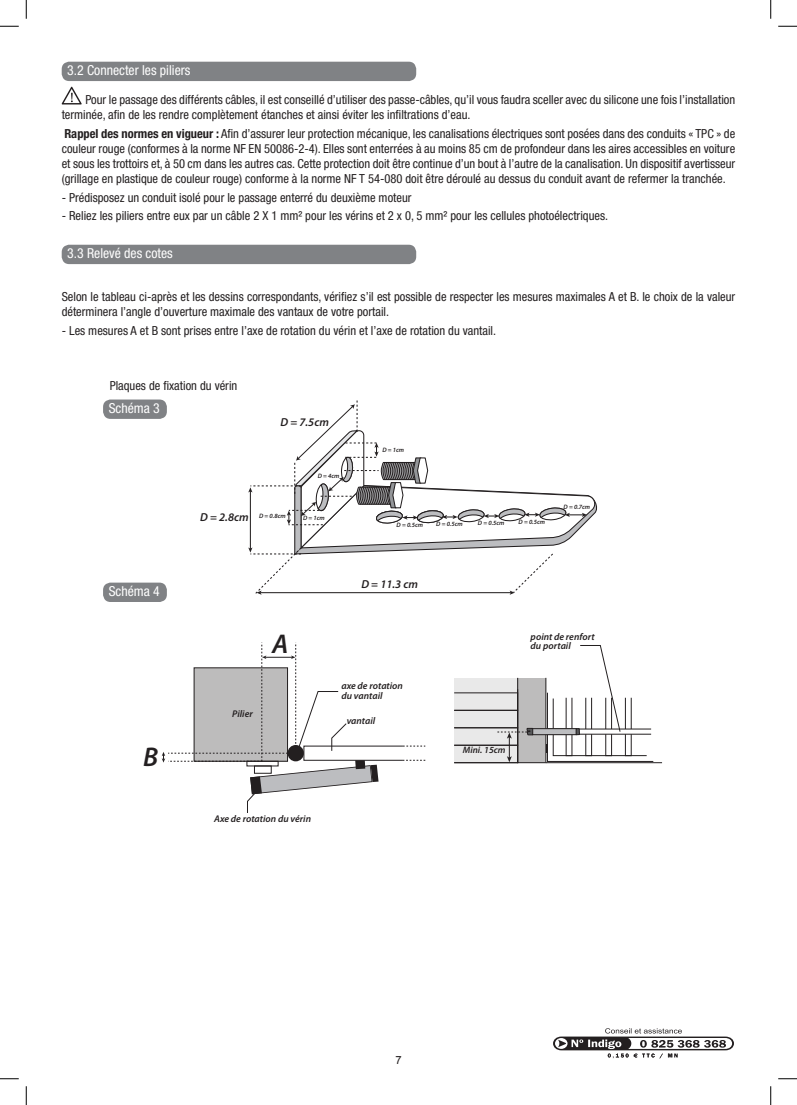
<style>
.page{position:relative;width:797px;height:1105px;background:#fff}
.page>*{position:absolute;margin:0;border:0;box-sizing:border-box;transform-origin:0 0}
.t1{font:italic 600 27.12px "Myriad Pro";color:#231f20}
.t2{font:condensed 13.75px "Helvetica Neue LT Pro";color:#fff}
.t3{font:condensed 12.5px/15px "Helvetica Neue LT Pro";color:#231f20}
.t4{font:italic 600 11.62px "Myriad Pro";color:#231f20}
.t5{font:11.25px "Arial";color:#231f20}
.t6{font:italic 600 9.75px/9.8px "Myriad Pro";color:#231f20}
.t7{font:italic 600 9.38px "Myriad Pro";color:#231f20}
.t8{font:italic 600 6.38px "Myriad Pro";color:#231f20}
.s1{font-weight:700}
</style>
<div class="page">
<svg style="left:553px;top:1028px;width:181px;height:30px"></svg>
<div style="left:62px;top:62px;width:354px;height:19px;background:#808285;border-radius:8px"></div>
<svg style="left:62px;top:87px;width:20px;height:17px"></svg>
<div style="left:62px;top:245px;width:354px;height:19px;background:#808285;border-radius:8px"></div>
<svg style="left:248px;top:400px;width:349px;height:195px"></svg>
<hr style="left:546px;top:762px;width:116px;height:1px;background:#231f20">
<div style="left:303px;top:746px;width:100px;height:15px;border:1px solid #231f20"></div>
<svg style="left:403px;top:746px;width:22px;height:1px"></svg>
<svg style="left:403px;top:760px;width:22px;height:1px"></svg>
<svg style="left:162px;top:644px;width:216px;height:169px"></svg>
<svg style="left:454px;top:645px;width:199px;height:118px"></svg>
<div style="left:103px;top:399px;width:64px;height:20px;background:#808285;border-radius:8px"></div>
<div style="left:103px;top:583px;width:64px;height:19px;background:#808285;border-radius:8px"></div>
<svg style="left:0;top:25px;width:19px;height:2px"></svg>
<svg style="left:778px;top:25px;width:19px;height:2px"></svg>
<svg style="left:0;top:1078px;width:19px;height:1px"></svg>
<svg style="left:778px;top:1078px;width:19px;height:1px"></svg>
<svg style="left:25px;top:0;width:2px;height:19px"></svg>
<svg style="left:25px;top:1086px;width:2px;height:19px"></svg>
<svg style="left:770px;top:0;width:1px;height:19px"></svg>
<svg style="left:770px;top:1086px;width:1px;height:19px"></svg>
<p class="t2" style="left:67px;top:62px;width:125px">3.2 Connecter les piliers</p>
<p class="t3" style="left:62px;top:92px;width:675px;text-indent:24px">Pour le passage des différents câbles, il est conseillé d’utiliser des passe-câbles, qu’il vous faudra sceller avec du silicone une fois l’installation terminée, afin de les rendre complètement étanches et ainsi éviter les infiltrations d’eau.</p>
<p class="t3" style="left:62px;top:126px;width:675px;text-align:justify"><span class="s1">Rappel des normes en vigueur :</span> Afin d’assurer leur protection mécanique, les canalisations électriques sont posées dans des conduits « TPC » de couleur rouge (conformes à la norme NF EN 50086-2-4). Elles sont enterrées à au moins 85 cm de profondeur dans les aires accessibles en voiture et sous les trottoirs et, à 50 cm dans les autres cas. Cette protection doit être continue d’un bout à l’autre de la canalisation. Un dispositif avertisseur (grillage en plastique de couleur rouge) conforme à la norme NF T 54-080 doit être déroulé au dessus du conduit avant de refermer la tranchée.</p>
<p class="t3" style="left:62px;top:190px;width:351px">- Prédisposez un conduit isolé pour le passage enterré du deuxième moteur</p>
<p class="t3" style="left:62px;top:208px;width:548px">- Reliez les piliers entre eux par un câble 2 X 1 mm² pour les vérins et 2 x 0, 5 mm² pour les cellules photoélectriques.</p>
<p class="t2" style="left:67px;top:245px;width:107px">3.3 Relevé des cotes</p>
<p class="t3" style="left:62px;top:289px;width:675px">Selon le tableau ci-après et les dessins correspondants, vérifiez s’il est possible de respecter les mesures maximales A et B. le choix de la valeur déterminera l’angle d’ouverture maximale des vantaux de votre portail.</p>
<p class="t3" style="left:62px;top:323px;width:436px">- Les mesures A et B sont prises entre l’axe de rotation du vérin et l’axe de rotation du vantail.</p>
<p class="t3" style="left:110px;top:378px;width:129px">Plaques de fixation du vérin</p>
<p class="t2" style="left:109px;top:400px;width:53px">Schéma 3</p>
<p class="t2" style="left:109px;top:583px;width:53px">Schéma 4</p>
<h1 class="t1" style="left:143px;top:740px;width:17px">B</h1>
<p class="t4" style="left:280px;top:414px;width:50px">D = 7.5cm</p>
<p class="t8" style="left:318px;top:472px;width:23px">D = 4cm</p>
<p class="t4" style="left:200px;top:510px;width:50px">D = 2.8cm</p>
<p class="t8" style="left:259px;top:512px;width:28px">D = 0.8cm</p>
<p class="t8" style="left:303px;top:514px;width:23px">D = 1cm</p>
<p class="t8" style="left:382px;top:445px;width:23px">D = 1cm</p>
<p class="t8" style="left:396px;top:521px;width:28px">D = 0.5cm</p>
<p class="t8" style="left:436px;top:520px;width:28px">D = 0.5cm</p>
<p class="t8" style="left:478px;top:519px;width:28px">D = 0.5cm</p>
<p class="t8" style="left:518px;top:518px;width:28px">D = 0.5cm</p>
<p class="t8" style="left:563px;top:503px;width:28px">D = 0.7cm</p>
<h1 class="t1" style="left:272px;top:626px;width:18px">A</h1>
<p class="t4" style="left:361px;top:577px;width:58px">D = 11.3 cm</p>
<p class="t6" style="left:341px;top:680px;width:63px">axe de rotation du vantail</p>
<p class="t6" style="left:530px;top:631px;width:65px">point de renfort du portail</p>
<p class="t6" style="left:232px;top:708px;width:22px">Pilier</p>
<p class="t6" style="left:214px;top:813px;width:98px">Axe de rotation du vérin</p>
<p class="t6" style="left:346px;top:716px;width:30px">vantail</p>
<p class="t7" style="left:463px;top:744px;width:44px">Mini. 15cm</p>
<p class="t5" style="left:395px;top:1053px;width:8px">7</p>
</div>
